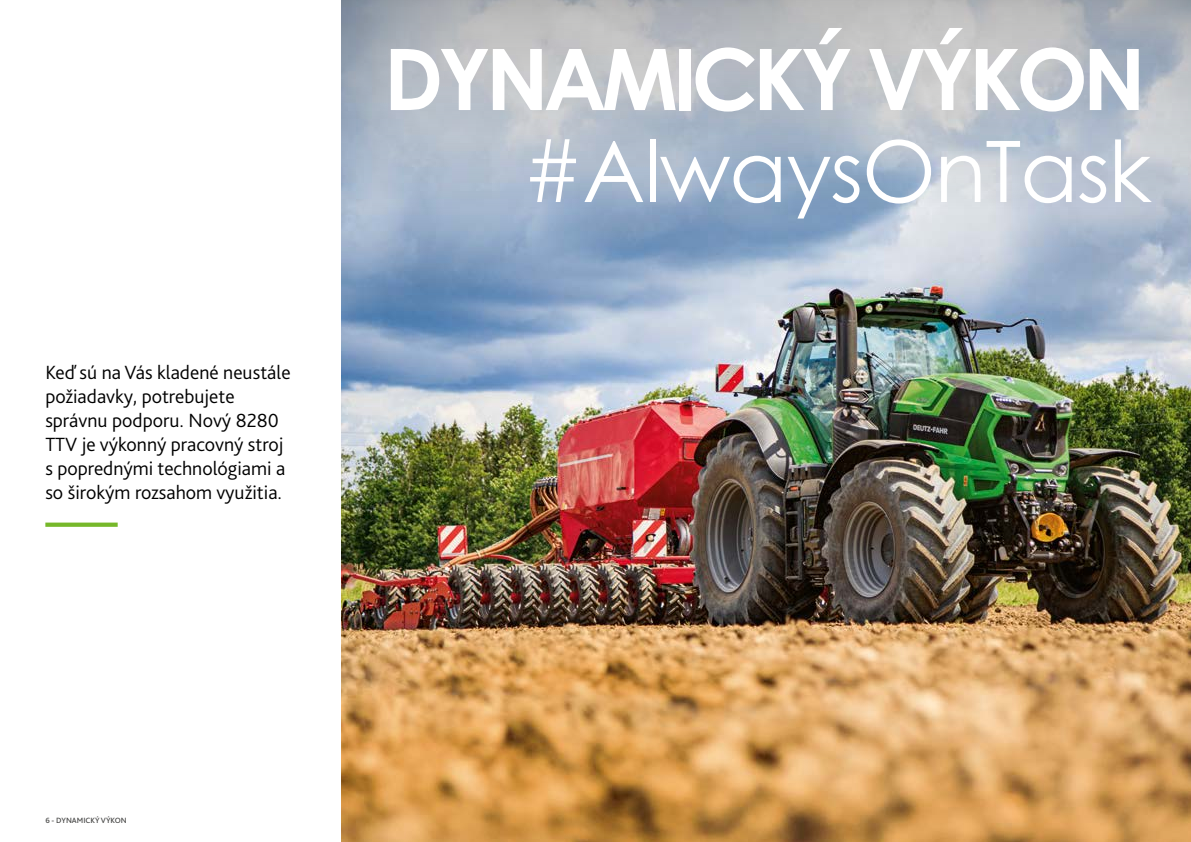
<style>
.page{position:relative;width:1191px;height:842px;background:#fff}
.page>*{position:absolute;margin:0;border:0;box-sizing:border-box;transform-origin:0 0}
.t1{font:700 85px "Century Gothic";letter-spacing:-.06em;color:#fff}
.t2{font:85px "Century Gothic";letter-spacing:-.015em;color:#fff}
.t3{font:300 20px/24px "Bliss Pro";color:#000}
.t4{font:500 8px "Bliss Pro";color:#4a4a49}
</style>
<div class="page">
<img style="left:341px;top:210px;width:246px;height:632px">
<svg style="left:341px;top:0;width:246px;height:210px;background:#b1bac5"></svg>
<img style="left:587px;top:210px;width:604px;height:632px">
<svg style="left:587px;top:0;width:604px;height:210px;background:#b3bcc7"></svg>
<svg style="left:45px;top:523px;width:73px;height:4px"></svg>
<p class="t3" style="left:45px;top:360px;width:247px">Keď sú na Vás kladené neustále požiadavky, potrebujete správnu podporu. Nový 8280<br>TTV je výkonný pracovný stroj s poprednými technológiami a so širokým rozsahom využitia.</p>
<h1 class="t1" style="left:384px;top:15px;width:763px">DYNAMICKÝ VÝKON</h1>
<h1 class="t2" style="left:522px;top:112px;width:630px">#AlwaysOnTask</h1>
<p class="t4" style="left:45px;top:815px;width:83px">6 - DYNAMICKÝ VÝKON</p>
</div>
